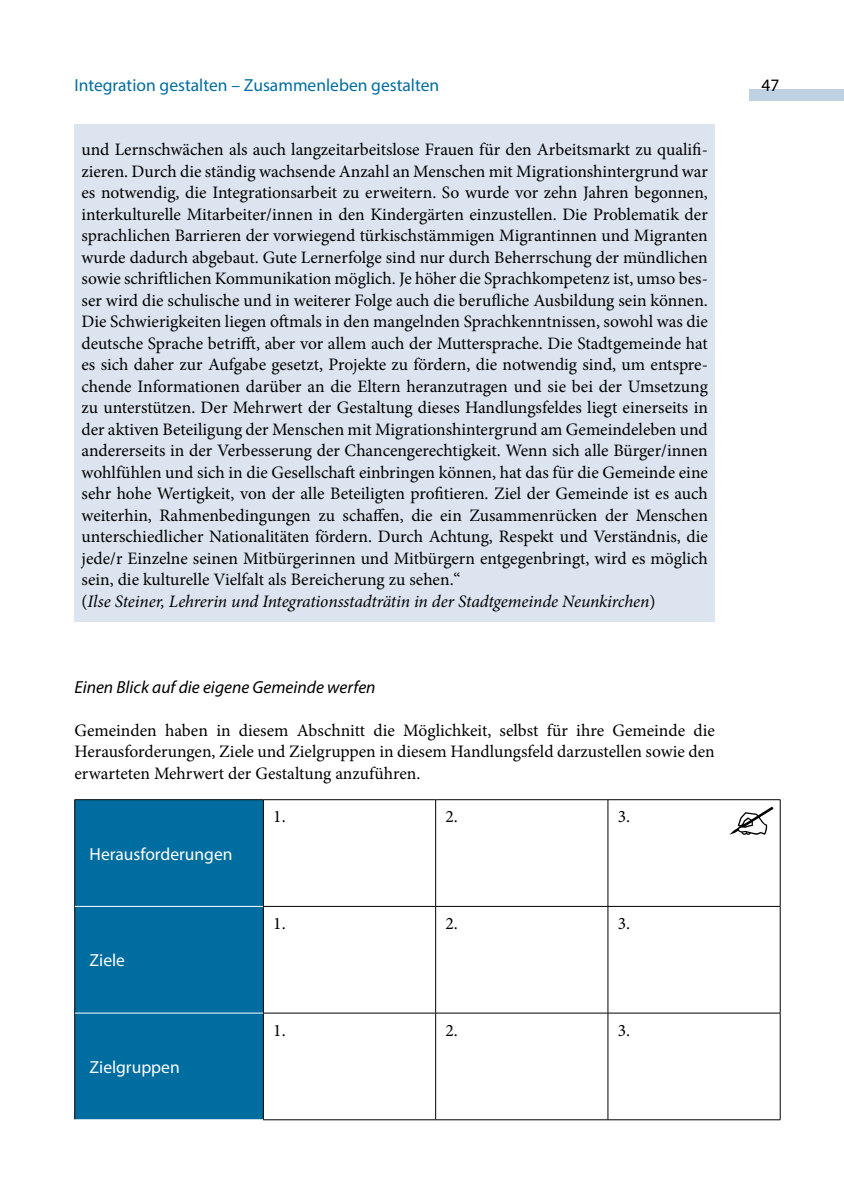
<style>
.page{position:relative;width:844px;height:1191px;background:#fff}
.page>*{position:absolute;margin:0;border:0;box-sizing:border-box;transform-origin:0 0}
.t1{font:17.5px/21.5px "Minion Pro";color:#000}
.t2{font:17.5px "Myriad Pro";color:#006da0}
.t3{font:italic 17.5px "Myriad Pro";color:#000}
.t4{font:17.5px "Myriad Pro";color:#fff}
.t5{font:17.5px "Myriad Pro";color:#000}
.s1{font-style:italic}
</style>
<div class="page">
<div style="left:749px;top:89px;width:94px;height:12px;background:#bfd2e3"></div>
<div style="left:74px;top:124px;width:640px;height:498px;background:#dbe4ef"></div>
<div style="left:75px;top:800px;width:188px;height:319px;background:#006da0"></div>
<hr style="left:263px;top:799px;width:172px;height:1px;background:#000">
<hr style="left:435px;top:799px;width:172px;height:1px;background:#000">
<hr style="left:435px;top:800px;width:1px;height:106px;background:#000">
<hr style="left:607px;top:799px;width:173px;height:1px;background:#000">
<hr style="left:607px;top:800px;width:1px;height:106px;background:#000">
<hr style="left:779px;top:800px;width:1px;height:106px;background:#000">
<hr style="left:263px;top:906px;width:172px;height:1px;background:#000">
<hr style="left:435px;top:906px;width:172px;height:1px;background:#000">
<hr style="left:435px;top:906px;width:1px;height:106px;background:#000">
<hr style="left:607px;top:906px;width:173px;height:1px;background:#000">
<hr style="left:607px;top:906px;width:1px;height:106px;background:#000">
<hr style="left:779px;top:906px;width:1px;height:106px;background:#000">
<hr style="left:263px;top:1012px;width:172px;height:1px;background:#000">
<hr style="left:435px;top:1012px;width:172px;height:1px;background:#000">
<hr style="left:435px;top:1013px;width:1px;height:106px;background:#000">
<hr style="left:607px;top:1012px;width:173px;height:1px;background:#000">
<hr style="left:607px;top:1013px;width:1px;height:106px;background:#000">
<hr style="left:779px;top:1013px;width:1px;height:106px;background:#000">
<hr style="left:263px;top:1119px;width:172px;height:1px;background:#000">
<hr style="left:435px;top:1119px;width:172px;height:1px;background:#000">
<hr style="left:607px;top:1119px;width:173px;height:1px;background:#000">
<hr style="left:74px;top:799px;width:189px;height:1px;background:#000">
<hr style="left:74px;top:800px;width:1px;height:106px;background:#000">
<hr style="left:263px;top:800px;width:1px;height:106px;background:#000">
<hr style="left:74px;top:906px;width:1px;height:107px;background:#000">
<hr style="left:263px;top:906px;width:1px;height:106px;background:#000">
<hr style="left:74px;top:1013px;width:1px;height:106px;background:#000">
<hr style="left:263px;top:1013px;width:1px;height:106px;background:#000">
<hr style="left:75px;top:906px;width:188px;height:1px;background:#fff">
<hr style="left:75px;top:1012px;width:188px;height:1px;background:#fff">
<svg style="left:729px;top:806px;width:44px;height:29px"></svg>
<p class="t2" style="left:74px;top:74px;width:366px">Integration gestalten – Zusammenleben gestalten</p>
<p class="t5" style="left:761px;top:74px;width:20px">47</p>
<p class="t1" style="left:81px;top:139px;width:627px">und Lernschwächen als auch langzeitarbeitslose Frauen für den Arbeitsmarkt zu qualifi&shy;zieren. Durch die ständig wachsende Anzahl an Menschen mit Migrationshintergrund war es notwendig, die Integrationsarbeit zu erweitern. So wurde vor zehn Jahren begonnen, interkulturelle Mitarbeiter/innen in den Kindergärten einzustellen. Die Problematik der sprachlichen Barrieren der vorwiegend türkischstämmigen Migrantinnen und Migranten wurde dadurch abgebaut. Gute Lernerfolge sind nur durch Beherrschung der mündlichen sowie schriftlichen Kommunikation möglich. Je höher die Sprachkompetenz ist, umso bes&shy;ser wird die schulische und in weiterer Folge auch die berufliche Ausbildung sein können.<br>Die Schwierigkeiten liegen oftmals in den mangelnden Sprachkenntnissen, sowohl was die deutsche Sprache betrifft, aber vor allem auch der Muttersprache. Die Stadtgemeinde hat es sich daher zur Aufgabe gesetzt, Projekte zu fördern, die notwendig sind, um entspre&shy;chende Informationen darüber an die Eltern heranzutragen und sie bei der Umsetzung zu unterstützen. Der Mehrwert der Gestaltung dieses Handlungsfeldes liegt einerseits in der aktiven Beteiligung der Menschen mit Migrationshintergrund am Gemeindeleben und andererseits in der Verbesserung der Chancengerechtigkeit. Wenn sich alle Bürger/innen wohlfühlen und sich in die Gesellschaft einbringen können, hat das für die Gemeinde eine sehr hohe Wertigkeit, von der alle Beteiligten profitieren. Ziel der Gemeinde ist es auch weiterhin, Rahmenbedingungen zu schaffen, die ein Zusammenrücken der Menschen unterschiedlicher Nationalitäten fördern. Durch Achtung, Respekt und Verständnis, die jede/r Einzelne seinen Mitbürgerinnen und Mitbürgern entgegenbringt, wird es möglich sein, die kulturelle Vielfalt als Bereicherung zu sehen.“<br>(<span class="s1">Ilse Steiner, Lehrerin und Integrationsstadträtin in der Stadtgemeinde Neunkirchen</span>)</p>
<p class="t3" style="left:74px;top:676px;width:302px">Einen Blick auf die eigene Gemeinde werfen</p>
<p class="t1" style="left:74px;top:719px;width:641px;text-align:justify">Gemeinden haben in diesem Abschnitt die Möglichkeit, selbst für ihre Gemeinde die Herausforderungen, Ziele und Zielgruppen in diesem Handlungsfeld darzustellen sowie den erwarteten Mehrwert der Gestaltung anzuführen.</p>
<p class="t4" style="left:90px;top:843px;width:144px">Herausforderungen</p>
<p class="t4" style="left:90px;top:949px;width:37px">Ziele</p>
<p class="t4" style="left:90px;top:1056px;width:92px">Zielgruppen</p>
<p class="t1" style="left:273px;top:806px;width:14px">1.</p>
<p class="t1" style="left:445px;top:806px;width:14px">2.</p>
<p class="t1" style="left:617px;top:806px;width:14px">3.</p>
<p class="t1" style="left:273px;top:912px;width:14px">1.</p>
<p class="t1" style="left:445px;top:912px;width:14px">2.</p>
<p class="t1" style="left:617px;top:912px;width:14px">3.</p>
<p class="t1" style="left:273px;top:1019px;width:14px">1.</p>
<p class="t1" style="left:445px;top:1019px;width:14px">2.</p>
<p class="t1" style="left:617px;top:1019px;width:14px">3.</p>
</div>
